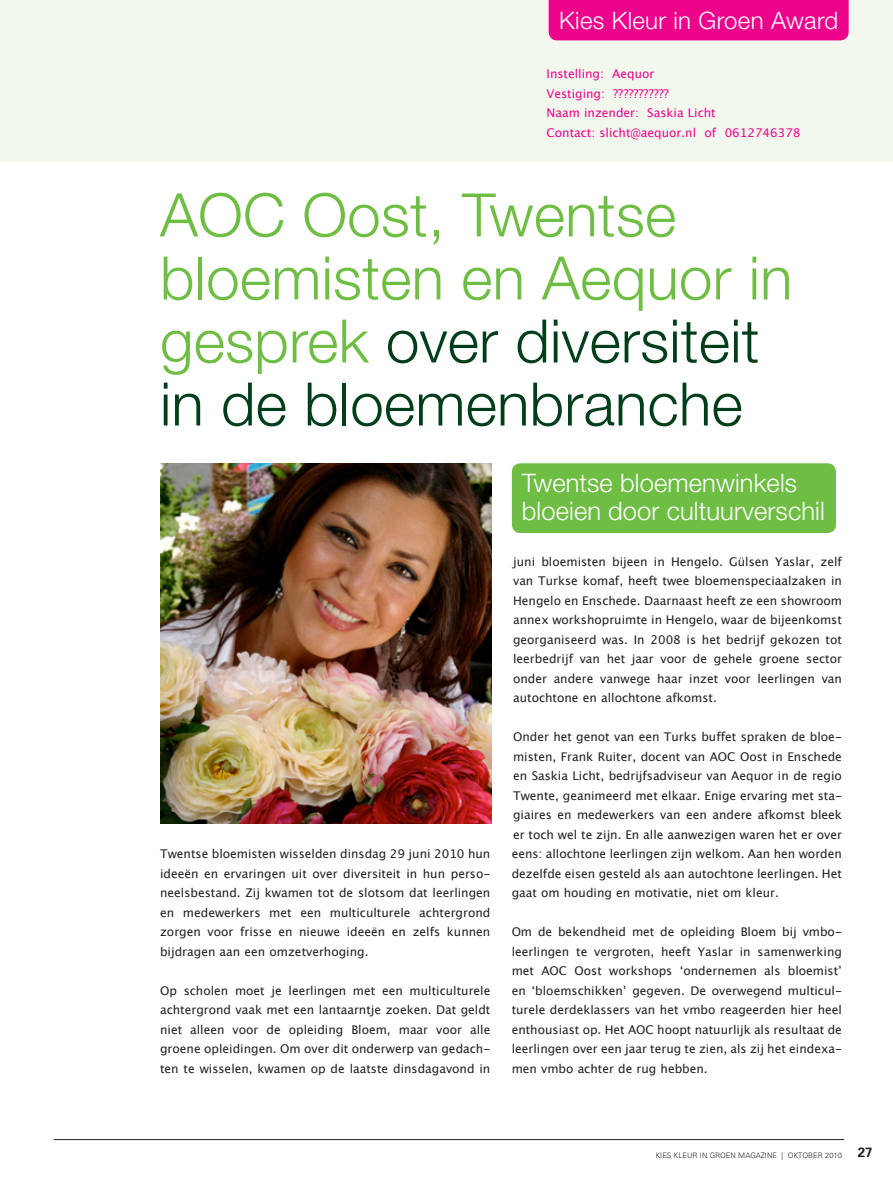
<style>
.page{position:relative;width:893px;height:1191px;background:#fff}
.page>*{position:absolute;margin:0;border:0;box-sizing:border-box;transform-origin:0 0}
.Kop_1{font:300 60px/63px "Helvetica Neue";letter-spacing:.005em;color:#6ebe44}
.Kop_1-2{font:300 60px "Helvetica Neue";letter-spacing:.005em;color:#003e1b}
.Subkop{font:300 25.5px/28.5px "Helvetica Neue";letter-spacing:.005em;color:#fff}
.Rubriek{font:300 24px "Helvetica Neue";letter-spacing:.015em;color:#fff}
.Body{font:12px/19.5px "Lucida Grande";color:#231f20;text-align:justify}
.Roze{font:12px "Lucida Grande";color:#ed028c}
.t1{font:300 7.5px "Univers";color:#231f20}
.s1{color:#003e1b}
.s2{font-weight:700;font-size:13.5px}
</style>
<div class="page">
<hr style="left:54px;top:1139px;width:790px;height:1px;background:#231f20">
<div style="left:0;top:0;width:893px;height:161px;background:#f2f8ed"></div>
<div style="left:512px;top:463px;width:324px;height:70px;background:#6ebe44;border-radius:9px"></div>
<div style="left:549px;top:0;width:300px;height:40px;background:#ed028c"></div>
<img style="left:160px;top:464px;width:332px;height:359px">
<p class="Rubriek" style="left:559px;top:6px;width:280px">Kies Kleur in Groen Award</p>
<p class="Roze" style="left:547px;top:67px;width:109px">Instelling: Aequor</p>
<p class="Roze" style="left:547px;top:86px;width:124px">Vestiging: ???????????</p>
<p class="Roze" style="left:547px;top:106px;width:171px">Naam inzender: Saskia Licht</p>
<p class="Roze" style="left:547px;top:125px;width:255px">Contact: slicht@aequor.nl of 0612746378</p>
<p class="Kop_1" style="left:160px;top:182px;width:634px">AOC Oost, Twentse bloemisten en Aequor in gesprek <span class="s1">over diversiteit</span></p>
<p class="Kop_1-2" style="left:160px;top:367px;width:584px">in de bloemenbranche</p>
<p class="Body" style="left:160px;top:844px;width:332px">Twentse bloemisten wisselden dinsdag 29 juni 2010 hun ideeën en ervaringen uit over diversiteit in hun perso&shy;neelsbestand. Zij kwamen tot de slotsom dat leerlingen en medewerkers met een multiculturele achtergrond zorgen voor frisse en nieuwe ideeën en zelfs kunnen bijdragen aan een omzetverhoging.</p>
<p class="Body" style="left:160px;top:981px;width:332px">Op scholen moet je leerlingen met een multiculturele achtergrond vaak met een lantaarntje zoeken. Dat geldt niet alleen voor de opleiding Bloem, maar voor alle groene opleidingen. Om over dit onderwerp van gedach&shy;ten te wisselen, kwamen op de laatste dinsdagavond in</p>
<p class="Subkop" style="left:522px;top:468px;width:304px">Twentse bloemenwinkels bloeien door cultuurverschil</p>
<p class="Body" style="left:513px;top:552px;width:330px">juni bloemisten bijeen in Hengelo. Gülsen Yaslar, zelf van Turkse komaf, heeft twee bloemenspeciaalzaken in Hengelo en Enschede. Daarnaast heeft ze een showroom annex workshopruimte in Hengelo, waar de bijeenkomst georganiseerd was. In 2008 is het bedrijf gekozen tot leerbedrijf van het jaar voor de gehele groene sector onder andere vanwege haar inzet voor leerlingen van autochtone en allochtone afkomst.</p>
<p class="Body" style="left:512px;top:727px;width:332px">Onder het genot van een Turks buffet spraken de bloe&shy;misten, Frank Ruiter, docent van AOC Oost in Enschede en Saskia Licht, bedrijfsadviseur van Aequor in de regio Twente, geanimeerd met elkaar. Enige ervaring met sta&shy;giaires en medewerkers van een andere afkomst bleek er toch wel te zijn. En alle aanwezigen waren het er over eens: allochtone leerlingen zijn welkom. Aan hen worden dezelfde eisen gesteld als aan autochtone leerlingen. Het gaat om houding en motivatie, niet om kleur.</p>
<p class="Body" style="left:512px;top:922px;width:332px">Om de bekendheid met de opleiding Bloem bij vmbo&shy;leerlingen te vergroten, heeft Yaslar in samenwerking met AOC Oost workshops ‘ondernemen als bloemist’ en ‘bloemschikken’ gegeven. De overwegend multicul&shy;turele derdeklassers van het vmbo reageerden hier heel enthousiast op. Het AOC hoopt natuurlijk als resultaat de leerlingen over een jaar terug te zien, als zij het eindexa&shy;men vmbo achter de rug hebben.</p>
<p class="t1" style="left:656px;top:1150px;width:218px">KIES KLEUR IN GROEN MAGAZINE | OKTOBER 2010 <span class="s2">27</span></p>
</div>
